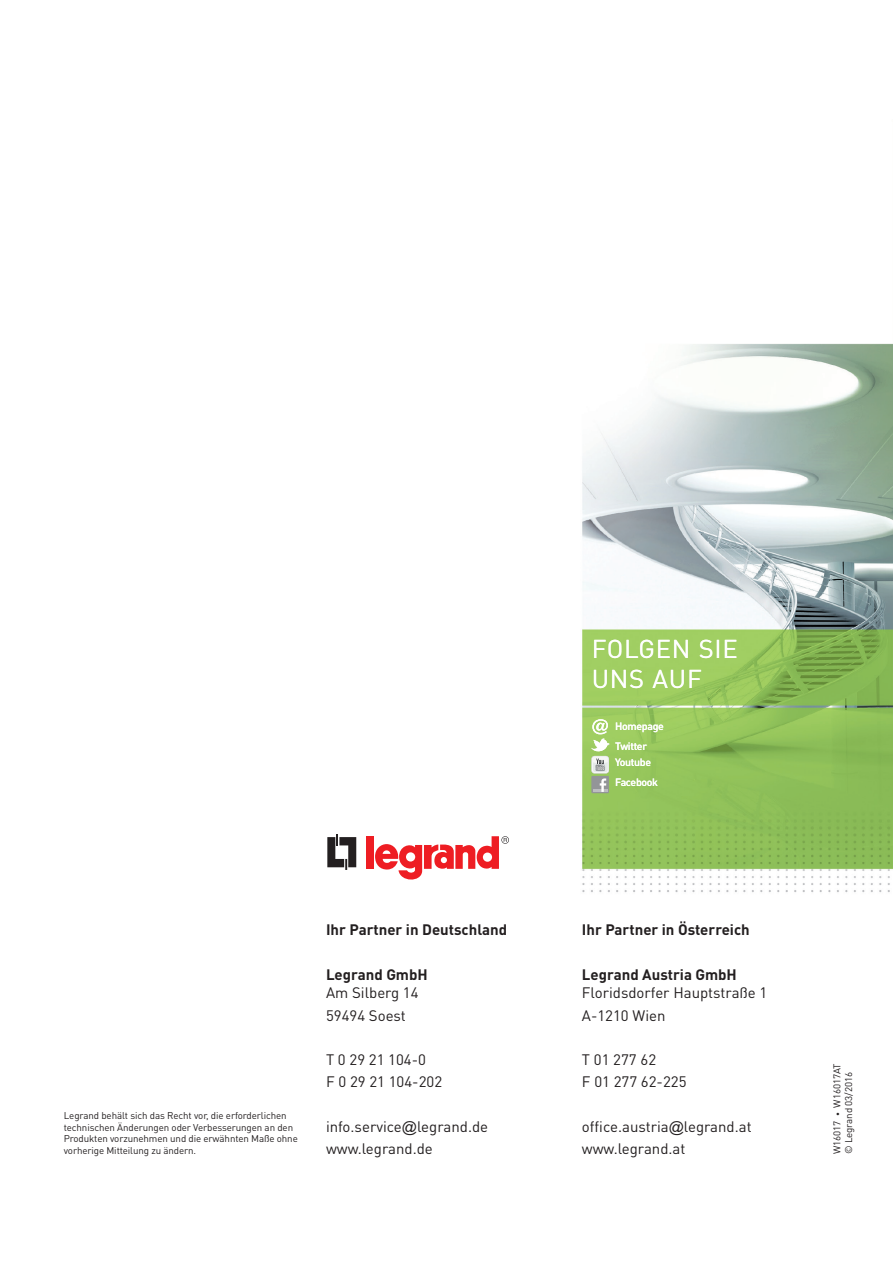
<style>
.page{position:relative;width:893px;height:1263px;background:#fff}
.page>*{position:absolute;margin:0;border:0;box-sizing:border-box;transform-origin:0 0}
.t1{font:25.5px/30px "DIN Pro";letter-spacing:.03em;color:#fff}
.t2{font:15px/22.2px "DIN Pro";color:#231f20}
.t3{font:700 15px "DIN Pro";color:#231f20}
.t4{font:500 10.65px/19.5px "DIN Pro";letter-spacing:-.03em;color:#fff}
.t5{font:9.75px/11.7px "DIN Pro";letter-spacing:-.01em;color:#231f20}
.s1{font-family:"M Arial"}
.s2{font-size:7.5px}
</style>
<div class="page">
<img style="left:356px;top:343px;width:537px;height:550px">
<svg style="left:327px;top:834px;width:29px;height:36px"></svg>
<div style="left:367px;top:836px;width:7px;height:33px;background:#ee1d23"></div>
<svg style="left:375px;top:836px;width:134px;height:47px"></svg>
<div style="left:592px;top:756px;width:16px;height:17px;background:#f0f2f1;border-radius:3px"></div>
<div style="left:593px;top:757px;width:15px;height:15px;background:#e6eae9;border-radius:3px"></div>
<div style="left:592px;top:776px;width:17px;height:17px;background:#939598"></div>
<hr style="left:593px;top:789px;width:14px;height:3px;background:#bcbdc0">
<svg style="left:600px;top:778px;width:6px;height:14px"></svg>
<svg style="left:591px;top:719px;width:18px;height:52px"></svg>
<p class="t5" style="left:64px;top:1109px;width:236px">Legrand behält sich das Recht vor, die erforderlichen technischen Änderungen oder Verbesserungen an den Produkten vorzunehmen und die erwähnten Maße ohne vorherige Mitteilung zu ändern.</p>
<h2 class="t3" style="left:326px;top:920px;width:183px">Ihr Partner in Deutschland</h2>
<h2 class="t3" style="left:326px;top:965px;width:103px">Legrand GmbH</h2>
<h2 class="t2" style="left:326px;top:981px;width:94px">Am Silberg 14<br>59494 Soest</h2>
<h2 class="t2" style="left:326px;top:1048px;width:118px">T 0 29 21 104-0<br>F 0 29 21 104-202</h2>
<h2 class="t2" style="left:326px;top:1115px;width:164px">info.service<span class="s1">@</span>legrand.de www.legrand.de</h2>
<h1 class="t1" style="left:592px;top:633px;width:148px">FOLGEN SIE<br>UNS AUF</h1>
<p class="t4" style="left:615px;top:716px;width:50px">Homepage<br>Twitter</p>
<p class="t4" style="left:615px;top:752px;width:44px">Youtube<br>Facebook</p>
<h2 class="t3" style="left:582px;top:920px;width:169px">Ihr Partner in Österreich</h2>
<h2 class="t3" style="left:582px;top:965px;width:156px">Legrand Austria GmbH</h2>
<h2 class="t2" style="left:582px;top:981px;width:187px">Floridsdorfer Hauptstraße 1<br>A-1210 Wien</h2>
<h2 class="t2" style="left:582px;top:1048px;width:106px">T 01 277 62<br>F 01 277 62-225</h2>
<h2 class="t2" style="left:582px;top:1115px;width:171px">office.austria<span class="s1">@</span>legrand.at www.legrand.at</h2>
<p class="t5" style="left:830px;top:1154px;width:92px;rotate:-90deg">W16017 <span class="s2">•</span> W16017AT © Legrand 03/2016</p>
</div>
